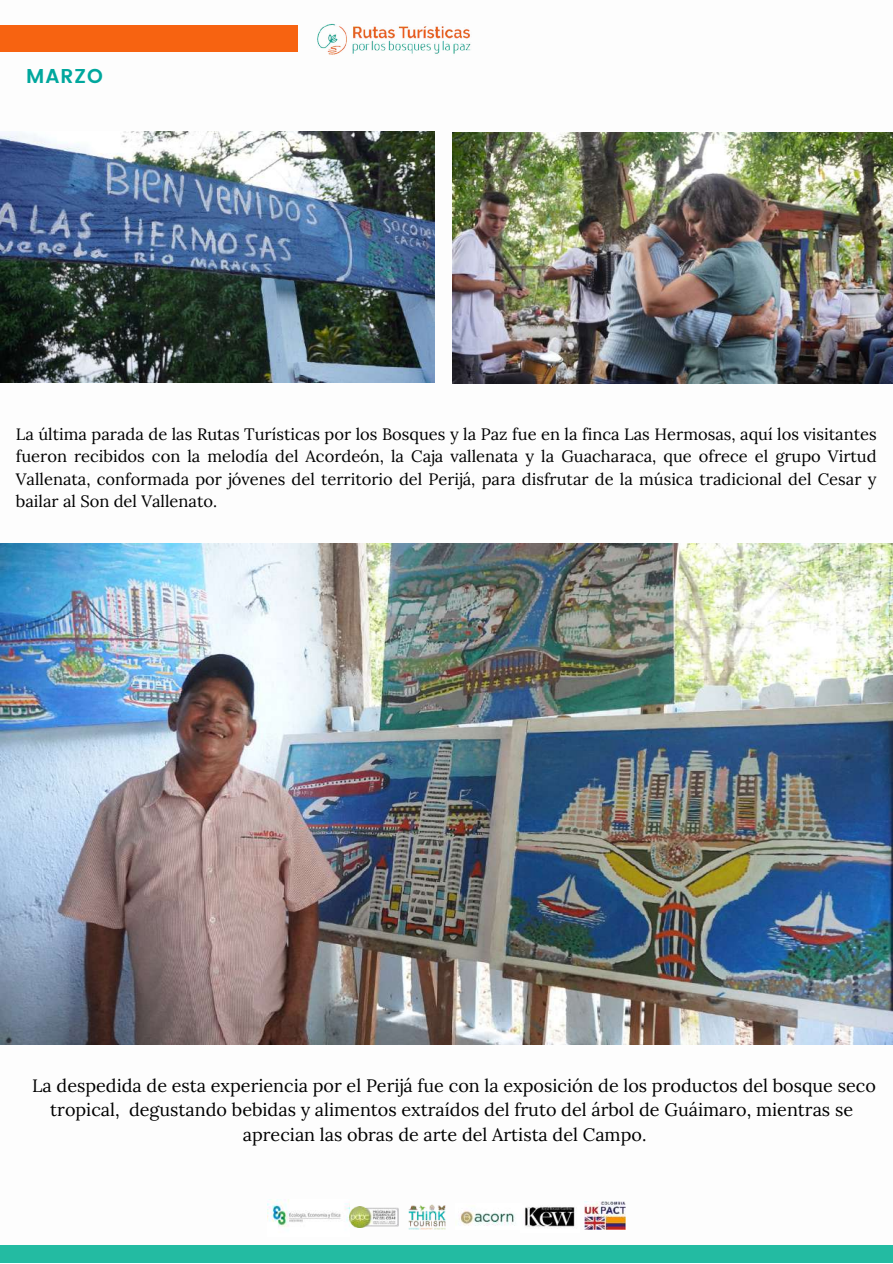
<style>
.page{position:relative;width:893px;height:1264px;background:#fff}
.page>*{position:absolute;margin:0;border:0;box-sizing:border-box;transform-origin:0 0}
.t1{font:600 20.1px "Poppins";letter-spacing:.05em;color:#00a79d}
.t2{font:18px "Lora";color:#000}
.t3{font:16.5px/22.5px "Lora";color:#000;text-align:justify}
</style>
<div class="page">
<div style="left:0;top:1245px;width:892px;height:17px;background:#23bba2"></div>
<div style="left:0;top:25px;width:297px;height:27px;background:#f76311"></div>
<img style="left:317px;top:23px;width:154px;height:32px">
<img style="left:268px;top:1199px;width:81px;height:28px">
<img style="left:584px;top:1201px;width:41px;height:27px">
<img style="left:408px;top:1204px;width:37px;height:25px">
<img style="left:524px;top:1206px;width:51px;height:22px">
<img style="left:349px;top:1206px;width:49px;height:21px">
<img style="left:455px;top:1210px;width:60px;height:16px">
<img style="left:0;top:131px;width:434px;height:251px">
<img style="left:452px;top:132px;width:440px;height:251px">
<img style="left:0;top:543px;width:892px;height:501px">
<p class="t1" style="left:26px;top:64px;width:78px">MARZO</p>
<p class="t3" style="left:16px;top:422px;width:862px">La última parada de las Rutas Turísticas por los Bosques y la Paz fue en la finca Las Hermosas, aquí los visitantes fueron recibidos con la melodía del Acordeón, la Caja vallenata y la Guacharaca, que ofrece el grupo Virtud Vallenata, conformada por jóvenes del territorio del Perijá, para disfrutar de la música tradicional del Cesar y bailar al Son del Vallenato.</p>
<p class="t2" style="left:32px;top:1073px;width:845px">La despedida de esta experiencia por el Perijá fue con la exposición de los productos del bosque seco</p>
<p class="t2" style="left:50px;top:1098px;width:804px">tropical, degustando bebidas y alimentos extraídos del fruto del árbol de Guáimaro, mientras se</p>
<p class="t2" style="left:243px;top:1122px;width:405px">aprecian las obras de arte del Artista del Campo.</p>
</div>
